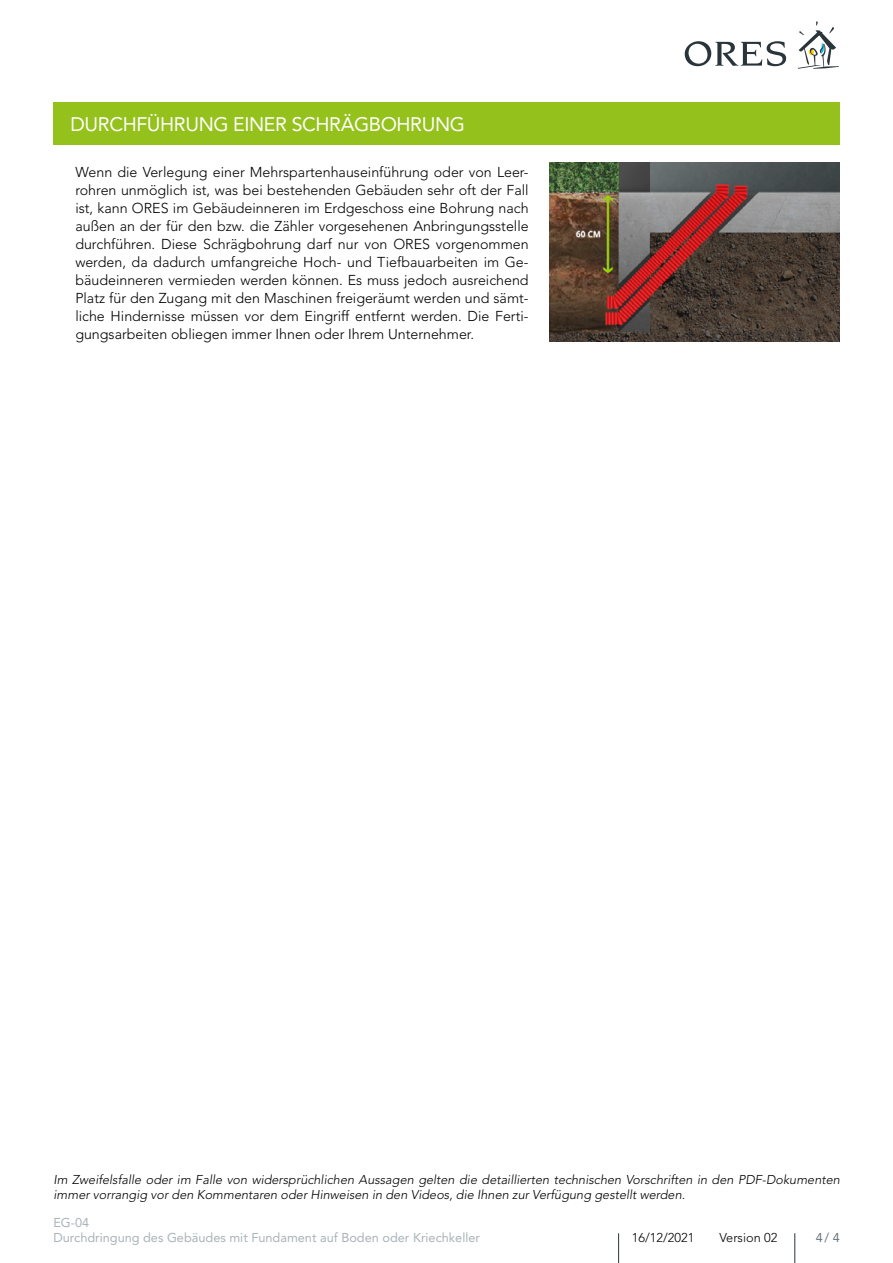
<style>
.page{position:relative;width:893px;height:1263px;background:#fff}
.page>*{position:absolute;margin:0;border:0;box-sizing:border-box;transform-origin:0 0}
.t1{font:19.5px "Avenir LT Std";letter-spacing:-.02em;color:#fff}
.t2{font:300 14.25px/18px "Avenir LT Std";color:#000;text-align:justify}
.t3{font:italic 300 12.75px/15px "Avenir LT Std";color:#000}
.t4{font:12.75px/14.2px "Avenir LT Std";color:#a8b3b9}
.t5{font:300 12.75px "Avenir LT Std";color:#000}
.t6{font:12.75px "Avenir LT Std";color:#6a777e}
</style>
<div class="page">
<hr style="left:794px;top:1233px;width:1px;height:30px;background:#29353a">
<hr style="left:618px;top:1233px;width:1px;height:30px;background:#29353a">
<svg style="left:685px;top:41px;width:101px;height:25px"></svg>
<svg style="left:798px;top:21px;width:41px;height:48px"></svg>
<div style="left:53px;top:102px;width:787px;height:43px;background:#94c11c"></div>
<img style="left:550px;top:162px;width:290px;height:180px">
<h1 class="t1" style="left:70px;top:113px;width:396px">DURCHFÜHRUNG EINER SCHRÄGBOHRUNG</h1>
<p class="t2" style="left:75px;top:163px;width:455px">Wenn die Verlegung einer Mehrspartenhauseinführung oder von Leer&shy;rohren unmöglich ist, was bei bestehenden Gebäuden sehr oft der Fall ist, kann ORES im Gebäudeinneren im Erdgeschoss eine Bohrung nach außen an der für den bzw. die Zähler vorgesehenen Anbringungsstelle durchführen. Diese Schrägbohrung darf nur von ORES vorgenommen werden, da dadurch umfangreiche Hoch- und Tiefbauarbeiten im Ge&shy;bäudeinneren vermieden werden können. Es muss jedoch ausreichend Platz für den Zugang mit den Maschinen freigeräumt werden und sämt&shy;liche Hindernisse müssen vor dem Eingriff entfernt werden. Die Ferti&shy;gungsarbeiten obliegen immer Ihnen oder Ihrem Unternehmer.</p>
<p class="t3" style="left:54px;top:1172px;width:788px">Im Zweifelsfalle oder im Falle von widersprüchlichen Aussagen gelten die detaillierten technischen Vorschriften in den PDF-Dokumenten immer vorrangig vor den Kommentaren oder Hinweisen in den Videos, die Ihnen zur Verfügung gestellt werden.</p>
<p class="t4" style="left:53px;top:1216px;width:428px">EG-04<br>Durchdringung des Gebäudes mit Fundament auf Boden oder Kriechkeller</p>
<p class="t5" style="left:632px;top:1230px;width:64px">16/12/2021</p>
<p class="t5" style="left:719px;top:1230px;width:59px">Version 02</p>
<p class="t6" style="left:816px;top:1230px;width:26px">4/ 4</p>
</div>
